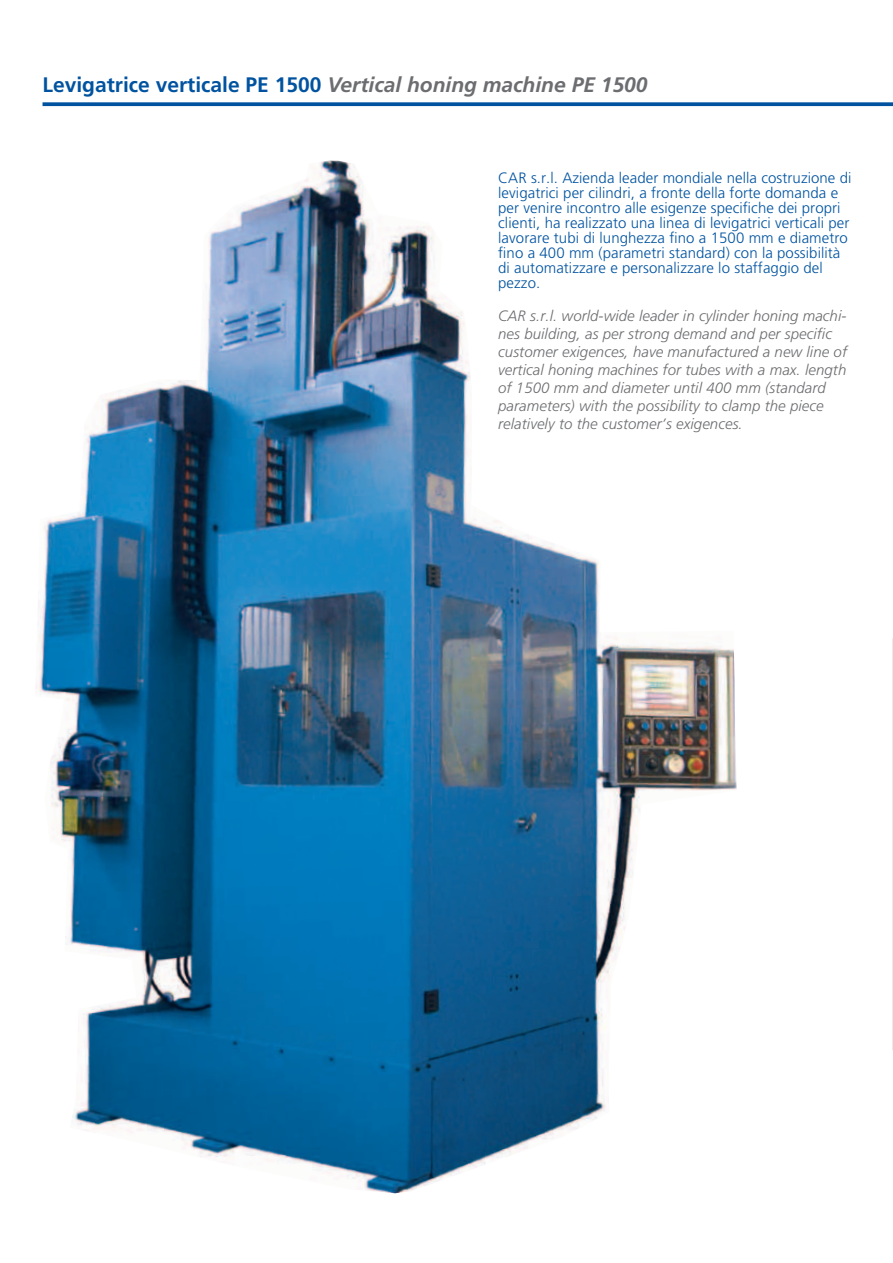
<style>
.page{position:relative;width:893px;height:1263px;background:#fff}
.page>*{position:absolute;margin:0;border:0;box-sizing:border-box;transform-origin:0 0}
.t1{font:italic 700 21px "Frutiger";color:#6c6d70}
.t2{font:300 15px/15px "Frutiger";letter-spacing:.005em;color:#0153a0}
.t3{font:italic 300 15px/18px "Frutiger";letter-spacing:.005em;color:#6c6d70}
.s1{font-style:normal;color:#0153a0}
</style>
<div class="page">
<img style="left:35px;top:623px;width:702px;height:570px">
<img style="left:39px;top:102px;width:854px;height:578px">
<svg style="left:892px;top:637px;width:1px;height:413px"></svg>
<h1 class="t1" style="left:43px;top:73px;width:606px"><span class="s1">Levigatrice verticale PE 1500</span> Vertical honing machine PE 1500</h1>
<p class="t2" style="left:498px;top:170px;width:355px">CAR s.r.l. Azienda leader mondiale nella costruzione di levigatrici per cilindri, a fronte della forte domanda e per venire incontro alle esigenze specifiche dei propri clienti, ha realizzato una linea di levigatrici verticali per lavorare tubi di lunghezza fino a 1500 mm e diametro fino a 400 mm (parametri standard) con la possibilità di automatizzare e personalizzare lo staffaggio del pezzo.</p>
<p class="t3" style="left:498px;top:306px;width:350px">CAR s.r.l. world-wide leader in cylinder honing machi&shy;nes building, as per strong demand and per specific customer exigences, have manufactured a new line of vertical honing machines for tubes with a max. length of 1500 mm and diameter until 400 mm (standard parameters) with the possibility to clamp the piece relatively to the customer’s exigences.</p>
</div>
